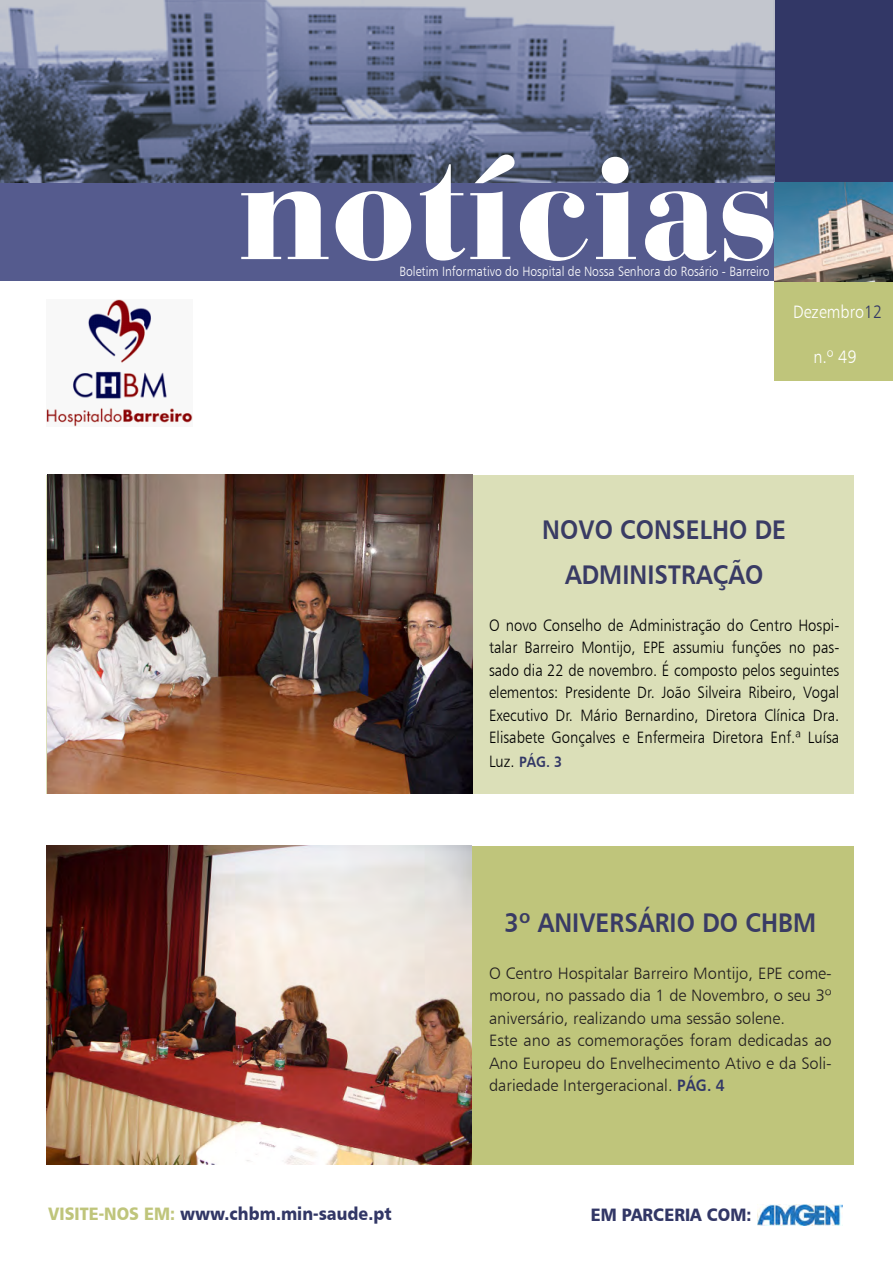
<style>
.page{position:relative;width:893px;height:1263px;background:#fff}
.page>*{position:absolute;margin:0;border:0;box-sizing:border-box;transform-origin:0 0}
.t1{font:900 150px "Bauer Bodoni BT";letter-spacing:.015em;color:#fff}
.t2{font:27px "Humanist 777 BT Bold B";letter-spacing:.005em;color:#393b64;scale:.9 1}
.t3{font:18px "Humanist 777 BT Black B";letter-spacing:.005em;color:#323766;scale:.9 1}
.t4{font:18px "Humanist 777 BT Light B";color:#fff;scale:.9 1}
.t5{font:16.5px/22.5px "Humanist 777 BT Light B";letter-spacing:.005em;color:#000;text-align:justify;scale:.9 1}
.t6{font:16.5px/22.5px "Humanist 777 BT Light B";color:#231f20;text-align:justify}
.t7{font:15px "Humanist 777 BT Bold B";color:#323766;scale:.9 1}
.t8{font:13.5px "Humanist 777 BT Light B";color:#fff;scale:.9 1}
.s1{color:#323766}
.s2{font-family:"Humanist 777 BT Light B";font-size:16.5px;color:#000}
.s3{font-family:"Humanist 777 BT Bold B";color:#323766}
.s4{color:#bfc57b}
</style>
<div class="page">
<div style="left:46px;top:846px;width:808px;height:319px;background:#bfc57b"></div>
<div style="left:46px;top:475px;width:808px;height:319px;background:#dbdfb8"></div>
<div style="left:774px;top:0;width:119px;height:183px;background:#323766"></div>
<img style="left:774px;top:183px;width:119px;height:98px">
<div style="left:774px;top:281px;width:119px;height:100px;background:#bfc57b"></div>
<div style="left:0;top:183px;width:774px;height:98px;background:#555b8e"></div>
<img style="left:0;top:0;width:774px;height:183px">
<img style="left:46px;top:300px;width:146px;height:126px">
<img style="left:758px;top:1204px;width:85px;height:21px">
<img style="left:47px;top:846px;width:425px;height:319px">
<img style="left:47px;top:475px;width:425px;height:319px">
<p class="t1" style="left:238px;top:115px;width:540px">notícias</p>
<p class="t8" style="left:400px;top:263px;width:413px">Boletim Informativo do Hospital de Nossa Senhora do Rosário - Barreiro</p>
<p class="t4" style="left:793px;top:301px;width:100px">Dezembro<span class="s1">12</span></p>
<p class="t4" style="left:813px;top:346px;width:49px">n.º 49</p>
<p class="t2" style="left:542px;top:513px;width:272px">NOVO CONSELHO DE</p>
<p class="t2" style="left:565px;top:558px;width:222px">ADMINISTRAÇÃO</p>
<p class="t5" style="left:489px;top:613px;width:391px">O novo Conselho de Administração do Centro Hospi&shy;talar Barreiro Montijo, EPE assumiu funções no pas&shy;sado dia 22 de novembro. É composto pelos seguintes elementos: Presidente Dr. João Silveira Ribeiro, Vogal Executivo Dr. Mário Bernardino, Diretora Clínica Dra.<br>Elisabete Gonçalves e Enfermeira Diretora Enf.ª Luísa</p>
<p class="t7" style="left:489px;top:752px;width:83px"><span class="s2">Luz.</span> PÁG. 3</p>
<p class="t2" style="left:505px;top:906px;width:348px">3º ANIVERSÁRIO DO CHBM</p>
<p class="t6" style="left:489px;top:961px;width:344px">O Centro Hospitalar Barreiro Montijo, EPE come&shy;morou, no passado dia 1 de Novembro, o seu 3º aniversário, realizando uma sessão solene.</p>
<p class="t6" style="left:489px;top:1029px;width:344px">Este ano as comemorações foram dedicadas ao Ano Europeu do Envelhecimento Ativo e da Soli&shy;dariedade Intergeracional. <span class="s3">PÁG. 4</span></p>
<p class="t3" style="left:48px;top:1202px;width:383px"><span class="s4">VISITE-NOS EM:</span> www.chbm.min-saude.pt</p>
<p class="t3" style="left:591px;top:1203px;width:180px">EM PARCERIA COM:</p>
</div>
